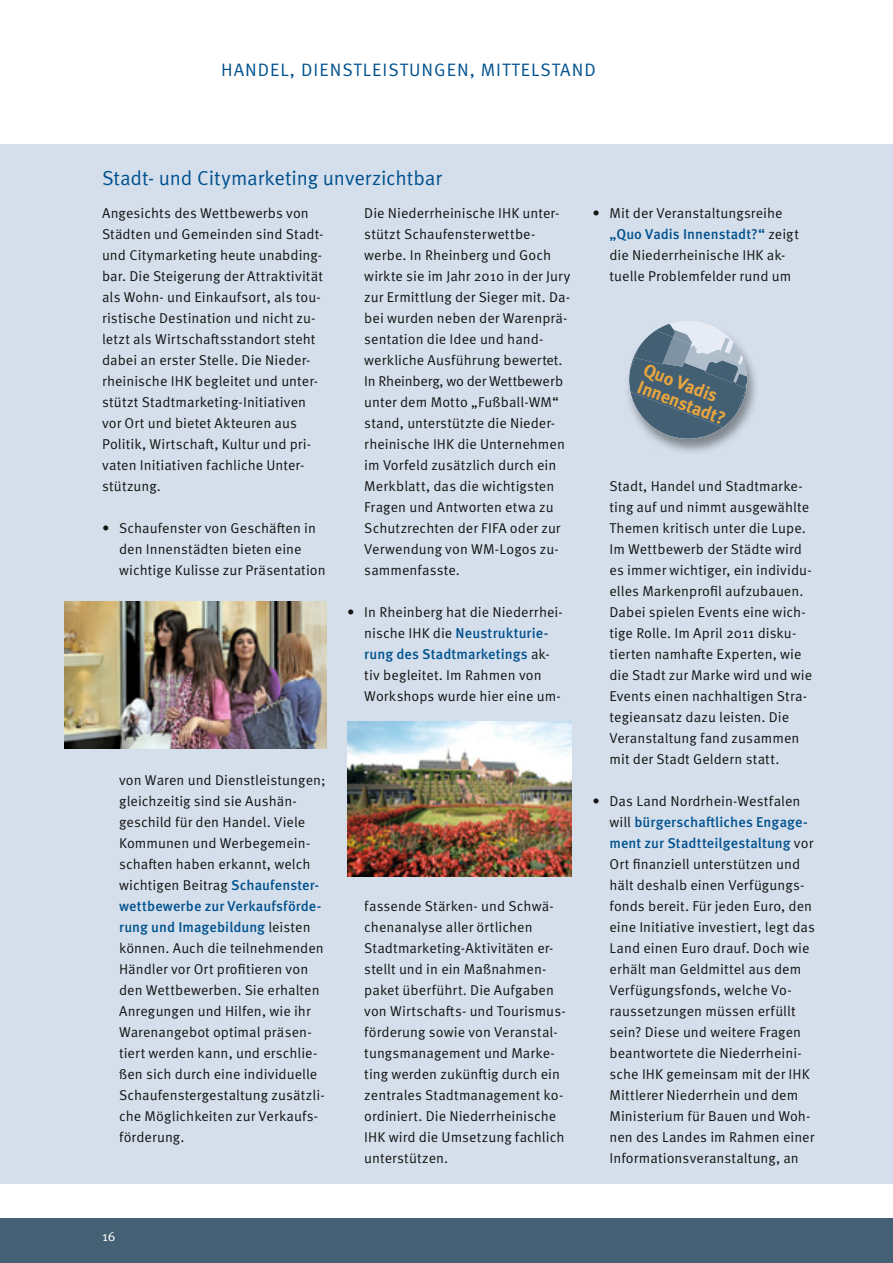
<style>
.page{position:relative;width:893px;height:1263px;background:#fff}
.page>*{position:absolute;margin:0;border:0;box-sizing:border-box;transform-origin:0 0}
.t1{font:20.25px "Meta OT Norm";letter-spacing:-.01em;color:#00518e}
.t2{font:700 18.3px/18.3px "Meta Plus";color:#e8a53f}
.t3{font:18px "Meta OT Norm";letter-spacing:.055em;color:#00518e}
.t4{font:14.25px/21px "Meta OT Norm";letter-spacing:.005em;color:#131413}
.t5{font:500 14.25px/21px "Meta OT";letter-spacing:.01em;color:#00518e}
.t6{font:13.5px "Meta OT Norm";color:#fff}
.s1{font-family:"Meta OT Norm";font-weight:400;color:#131413}
.s2{font-family:"Meta OT";font-weight:500;color:#00518e}
</style>
<div class="page">
<div style="left:0;top:1218px;width:893px;height:45px;background:#446074"></div>
<div style="left:0;top:145px;width:893px;height:1038px;background:#d5dfec"></div>
<img style="left:347px;top:721px;width:224px;height:156px">
<img style="left:628px;top:356px;width:128px;height:96px">
<img style="left:671px;top:321px;width:60px;height:23px">
<img style="left:630px;top:427px;width:116px;height:12px">
<img style="left:629px;top:358px;width:118px;height:69px">
<img style="left:712px;top:338px;width:27px;height:7px">
<img style="left:684px;top:345px;width:63px;height:37px">
<img style="left:675px;top:329px;width:17px;height:15px">
<img style="left:662px;top:337px;width:29px;height:30px">
<img style="left:705px;top:360px;width:33px;height:23px">
<img style="left:706px;top:362px;width:32px;height:19px">
<img style="left:735px;top:374px;width:12px;height:14px">
<img style="left:635px;top:330px;width:38px;height:35px">
<img style="left:656px;top:324px;width:19px;height:13px">
<img style="left:64px;top:602px;width:262px;height:147px">
<p class="t3" style="left:221px;top:63px;width:376px">HANDEL, DIENSTLEISTUNGEN, MITTELSTAND</p>
<h1 class="t1" style="left:102px;top:171px;width:341px">Stadt- und Citymarketing unverzichtbar</h1>
<p class="t4" style="left:102px;top:204px;width:223px">Angesichts des Wettbewerbs von Städten und Gemeinden sind Stadt&shy;und Citymarketing heute unabding&shy;bar. Die Steigerung der Attraktivität als Wohn- und Einkaufsort, als tou&shy;ristische Destination und nicht zu&shy;letzt als Wirtschaftsstandort steht dabei an erster Stelle. Die Nieder&shy;rheinische IHK begleitet und unter&shy;stützt Stadtmarketing-Initiativen vor Ort und bietet Akteuren aus Politik, Wirtschaft, Kultur und pri&shy;vaten Initiativen fachliche Unter&shy;stützung.</p>
<p class="t4" style="left:119px;top:519px;width:208px;text-indent:-17px">• Schaufenster von Geschäften in den Innenstädten bieten eine wichtige Kulisse zur Präsentation</p>
<p class="t4" style="left:364px;top:204px;width:208px">Die Niederrheinische IHK unter&shy;stützt Schaufensterwettbe&shy;werbe. In Rheinberg und Goch wirkte sie im Jahr 2010 in der Jury zur Ermittlung der Sieger mit. Da&shy;bei wurden neben der Warenprä&shy;sentation die Idee und hand&shy;werkliche Ausführung bewertet.<br>In Rheinberg, wo der Wettbewerb unter dem Motto „Fußball-WM“ stand, unterstützte die Nieder&shy;rheinische IHK die Unternehmen im Vorfeld zusätzlich durch ein<br>Merkblatt, das die wichtigsten<br>Fragen und Antworten etwa zu<br>Schutzrechten der FIFA oder zur<br>Verwendung von WM-Logos zu&shy;sammenfasste.</p>
<p class="t4" style="left:347px;top:603px;width:217px">• In Rheinberg hat die Niederrhei-</p>
<p class="t5" style="left:364px;top:624px;width:187px"><span class="s1">nische IHK die</span> Neustrukturie&shy;rung des Stadtmarketings <span class="s1">ak-</span></p>
<p class="t4" style="left:364px;top:666px;width:198px">tiv begleitet. Im Rahmen von<br>Workshops wurde hier eine um-</p>
<p class="t4" style="left:119px;top:771px;width:208px">von Waren und Dienstleistungen; gleichzeitig sind sie Aushän&shy;geschild für den Handel. Viele<br>Kommunen und Werbegemein&shy;schaften haben erkannt, welch wichtigen Beitrag <span class="s2">Schaufenster-</span></p>
<p class="t5" style="left:119px;top:897px;width:204px">wettbewerbe zur Verkaufsförde&shy;rung und Imagebildung <span class="s1">leisten</span></p>
<p class="t4" style="left:119px;top:939px;width:207px">können. Auch die teilnehmenden<br>Händler vor Ort profitieren von den Wettbewerben. Sie erhalten<br>Anregungen und Hilfen, wie ihr<br>Warenangebot optimal präsen&shy;tiert werden kann, und erschlie&shy;ßen sich durch eine individuelle<br>Schaufenstergestaltung zusätzli&shy;che Möglichkeiten zur Verkaufs&shy;förderung.</p>
<p class="t4" style="left:364px;top:897px;width:203px">fassende Stärken- und Schwä&shy;chenanalyse aller örtlichen<br>Stadtmarketing-Aktivitäten er&shy;stellt und in ein Maßnahmen&shy;paket überführt. Die Aufgaben von Wirtschafts- und Tourismus&shy;förderung sowie von Veranstal&shy;tungsmanagement und Marke&shy;ting werden zukünftig durch ein zentrales Stadtmanagement ko&shy;ordiniert. Die Niederrheinische<br>IHK wird die Umsetzung fachlich unterstützen.</p>
<p class="t4" style="left:592px;top:204px;width:192px">• Mit der Veranstaltungsreihe</p>
<p class="t5" style="left:609px;top:225px;width:191px">„Quo Vadis Innenstadt?“ <span class="s1">zeigt</span></p>
<p class="t4" style="left:609px;top:246px;width:183px">die Niederrheinische IHK ak&shy;tuelle Problemfelder rund um</p>
<p class="t2" style="left:648px;top:360px;width:95px;rotate:21deg">Quo Vadis<br>Innenstadt?</p>
<p class="t4" style="left:609px;top:477px;width:204px">Stadt, Handel und Stadtmarke&shy;ting auf und nimmt ausgewählte<br>Themen kritisch unter die Lupe.<br>Im Wettbewerb der Städte wird es immer wichtiger, ein individu&shy;elles Markenprofil aufzubauen.<br>Dabei spielen Events eine wich&shy;tige Rolle. Im April 2011 disku&shy;tierten namhafte Experten, wie die Stadt zur Marke wird und wie<br>Events einen nachhaltigen Stra&shy;tegieansatz dazu leisten. Die<br>Veranstaltung fand zusammen mit der Stadt Geldern statt.</p>
<p class="t4" style="left:592px;top:792px;width:210px">• Das Land Nordrhein-Westfalen</p>
<p class="t5" style="left:609px;top:813px;width:205px"><span class="s1">will</span> bürgerschaftliches Engage&shy;ment zur Stadtteilgestaltung <span class="s1">vor</span></p>
<p class="t4" style="left:609px;top:855px;width:207px">Ort finanziell unterstützen und hält deshalb einen Verfügungs&shy;fonds bereit. Für jeden Euro, den eine Initiative investiert, legt das<br>Land einen Euro drauf. Doch wie erhält man Geldmittel aus dem<br>Verfügungsfonds, welche Vo&shy;raussetzungen müssen erfüllt sein? Diese und weitere Fragen beantwortete die Niederrheini&shy;sche IHK gemeinsam mit der IHK<br>Mittlerer Niederrhein und dem<br>Ministerium für Bauen und Woh&shy;nen des Landes im Rahmen einer<br>Informationsveranstaltung, an</p>
<p class="t6" style="left:102px;top:1231px;width:15px">16</p>
</div>
